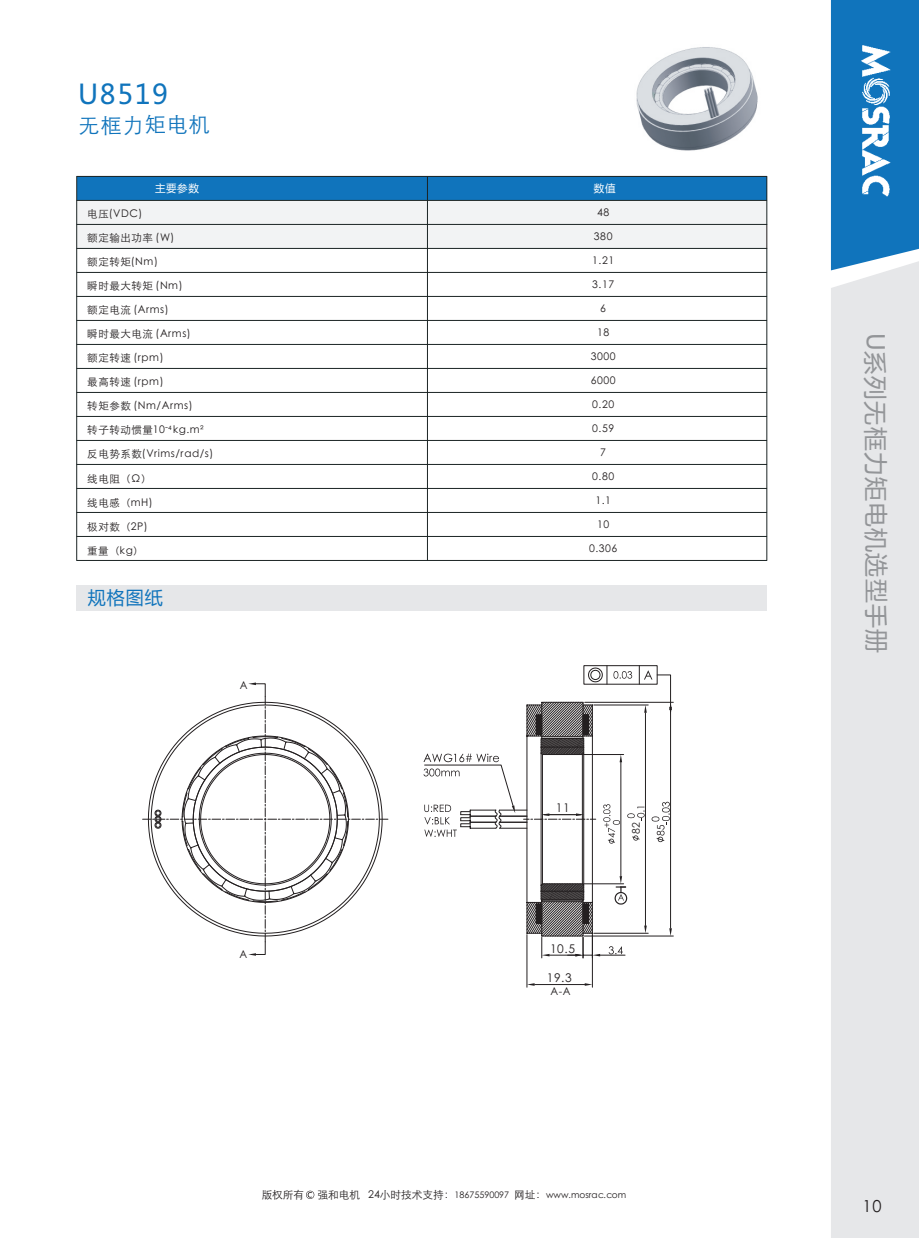
<style>
.page{position:relative;width:919px;height:1238px;background:#fff}
.page>*{position:absolute;margin:0;border:0;box-sizing:border-box;transform-origin:0 0}
.t1{font:27px "Microsoft Ya Hei";letter-spacing:.06em;color:#1074bc}
.t2{font:24px "Microsoft Ya Hei";letter-spacing:.06em;color:#939598}
.t3{font:21px "ST Xihei";color:#1074bc}
.t4{font:18px "Microsoft Ya Hei";color:#1074bc}
.t5{font:16.5px "ST Xihei";color:#231f20}
.t6{font:12px "ST Xihei";color:#231f20}
.t7{font:10.65px "ST Xihei";color:#231f20}
.t8{font:10.5px "ST Xihei";letter-spacing:.05em;color:#231f20}
.t9{font:10.5px "Microsoft Ya Hei";letter-spacing:.06em;color:#fff}
.t10{font:9px "ST Xihei";color:#231f20}
.s1{font-family:"Arial";font-size:6px}
.s2{font-size:10.65px}
</style>
<div class="page">
<img style="left:636px;top:47px;width:122px;height:104px">
<div style="left:76px;top:584px;width:690px;height:26px;background:#e6e7e9"></div>
<svg style="left:306px;top:1190px;width:8px;height:8px"></svg>
<hr style="left:584px;top:702px;width:89px;height:1px;background:#231f20">
<hr style="left:584px;top:935px;width:89px;height:1px;background:#231f20">
<hr style="left:526px;top:934px;width:1px;height:53px;background:#231f20">
<hr style="left:592px;top:934px;width:1px;height:53px;background:#231f20">
<hr style="left:534px;top:984px;width:50px;height:1px;background:#231f20">
<svg style="left:527px;top:983px;width:7px;height:2px"></svg>
<svg style="left:584px;top:983px;width:8px;height:2px"></svg>
<svg style="left:143px;top:682px;width:245px;height:273px"></svg>
<svg style="left:423px;top:665px;width:248px;height:292px"></svg>
<div style="left:831px;top:270px;width:87px;height:967px;background:#e6e7e9"></div>
<svg style="left:830px;top:0;width:88px;height:270px;background:#207dc0"></svg>
<img style="left:855px;top:43px;width:41px;height:155px">
<div style="left:77px;top:176px;width:350px;height:24px;background:#1074bc"></div>
<div style="left:427px;top:176px;width:339px;height:24px;background:#1074bc"></div>
<div style="left:77px;top:200px;width:350px;height:24px;background:#f2f3f4"></div>
<div style="left:427px;top:200px;width:339px;height:24px;background:#f2f3f4"></div>
<div style="left:77px;top:224px;width:350px;height:24px;background:#f2f3f4"></div>
<div style="left:427px;top:224px;width:339px;height:24px;background:#f2f3f4"></div>
<hr style="left:76px;top:176px;width:1px;height:384px;background:#1b2424">
<hr style="left:427px;top:176px;width:1px;height:384px;background:#1b2424">
<hr style="left:766px;top:248px;width:1px;height:312px;background:#1b2424">
<svg style="left:766px;top:225px;width:1px;height:23px"></svg>
<hr style="left:766px;top:176px;width:1px;height:49px;background:#1b2424">
<hr style="left:76px;top:560px;width:691px;height:1px;background:#1b2424">
<hr style="left:76px;top:536px;width:691px;height:1px;background:#1b2424">
<hr style="left:76px;top:512px;width:691px;height:1px;background:#1b2424">
<hr style="left:76px;top:488px;width:691px;height:1px;background:#1b2424">
<hr style="left:76px;top:464px;width:691px;height:1px;background:#1b2424">
<hr style="left:76px;top:440px;width:691px;height:1px;background:#1b2424">
<hr style="left:76px;top:416px;width:691px;height:1px;background:#1b2424">
<hr style="left:76px;top:392px;width:691px;height:1px;background:#1b2424">
<hr style="left:76px;top:368px;width:691px;height:1px;background:#1b2424">
<hr style="left:76px;top:344px;width:691px;height:1px;background:#1b2424">
<hr style="left:76px;top:320px;width:691px;height:1px;background:#1b2424">
<hr style="left:76px;top:296px;width:691px;height:1px;background:#1b2424">
<hr style="left:76px;top:272px;width:691px;height:1px;background:#1b2424">
<hr style="left:76px;top:248px;width:691px;height:1px;background:#1b2424">
<hr style="left:76px;top:224px;width:691px;height:1px;background:#1b2424">
<hr style="left:76px;top:200px;width:691px;height:1px;background:#1b2424">
<hr style="left:76px;top:176px;width:691px;height:1px;background:#1b2424">
<h1 class="t1" style="left:78px;top:82px;width:91px">U8519</h1>
<h3 class="t3" style="left:78px;top:116px;width:133px;rotate:-1deg">无框力矩电机</h3>
<p class="t9" style="left:155px;top:184px;width:45px">主要参数</p>
<p class="t8" style="left:87px;top:208px;width:57px">电压(VDC)</p>
<p class="t8" style="left:87px;top:232px;width:89px">额定输出功率 (W)</p>
<p class="t8" style="left:87px;top:256px;width:72px">额定转矩(Nm)</p>
<p class="t8" style="left:87px;top:280px;width:97px">瞬时最大转矩 (Nm)</p>
<p class="t8" style="left:87px;top:304px;width:83px">额定电流 (Arms)</p>
<p class="t8" style="left:87px;top:328px;width:105px">瞬时最大电流 (Arms)</p>
<p class="t8" style="left:87px;top:353px;width:78px">额定转速 (rpm)</p>
<p class="t8" style="left:87px;top:377px;width:78px">最高转速 (rpm)</p>
<p class="t8" style="left:87px;top:401px;width:107px">转矩参数 (Nm/Arms)</p>
<p class="t8" style="left:87px;top:425px;width:118px">转子转动惯量10 kg.m²</p>
<p class="t8" style="left:87px;top:449px;width:127px">反电势系数(Vrims/rad/s)</p>
<p class="t8" style="left:87px;top:473px;width:65px">线电阻（Ω）</p>
<p class="t8" style="left:87px;top:497px;width:67px">线电感（mH)</p>
<p class="t8" style="left:87px;top:521px;width:62px">极对数（2P)</p>
<p class="t8" style="left:87px;top:545px;width:57px">重量（kg）</p>
<p class="t10" style="left:165px;top:422px;width:8px">-<span class="s1">4</span></p>
<h3 class="t4" style="left:88px;top:589px;width:77px">规格图纸</h3>
<p class="t8" style="left:240px;top:680px;width:9px">A</p>
<p class="t8" style="left:239px;top:949px;width:9px">A</p>
<p class="t9" style="left:594px;top:184px;width:23px">数值</p>
<p class="t8" style="left:597px;top:208px;width:14px">48</p>
<p class="t8" style="left:594px;top:232px;width:20px">380</p>
<p class="t8" style="left:592px;top:256px;width:23px">1.21</p>
<p class="t8" style="left:592px;top:280px;width:23px">3.17</p>
<p class="t8" style="left:600px;top:304px;width:7px">6</p>
<p class="t8" style="left:597px;top:328px;width:14px">18</p>
<p class="t8" style="left:590px;top:352px;width:26px">3000</p>
<p class="t8" style="left:590px;top:376px;width:26px">6000</p>
<p class="t8" style="left:592px;top:400px;width:23px">0.20</p>
<p class="t8" style="left:592px;top:424px;width:23px">0.59</p>
<p class="t8" style="left:600px;top:448px;width:7px">7</p>
<p class="t8" style="left:592px;top:472px;width:23px">0.80</p>
<p class="t8" style="left:595px;top:496px;width:17px">1.1</p>
<p class="t8" style="left:597px;top:520px;width:14px">10</p>
<p class="t8" style="left:589px;top:544px;width:30px">0.306</p>
<p class="t6" style="left:555px;top:802px;width:15px">11</p>
<p class="t6" style="left:550px;top:943px;width:27px">10.5</p>
<p class="t6" style="left:546px;top:972px;width:27px">19.3</p>
<p class="t8" style="left:550px;top:986px;width:22px">A-A</p>
<p class="t8" style="left:631px;top:834px;width:14px;rotate:-90deg">82</p>
<p class="t7" style="left:262px;top:1189px;width:44px">版权所有</p>
<p class="t10" style="left:317px;top:1190px;width:310px"><span class="s2">强和电机 24小时技术支持：</span>18675590097 <span class="s2">网址：</span>www.mosrac.com</p>
<h2 class="t2" style="left:886px;top:333px;width:322px;rotate:90deg">U系列无框力矩电机选型手册</h2>
<h3 class="t5" style="left:862px;top:1198px;width:21px">10</h3>
</div>
